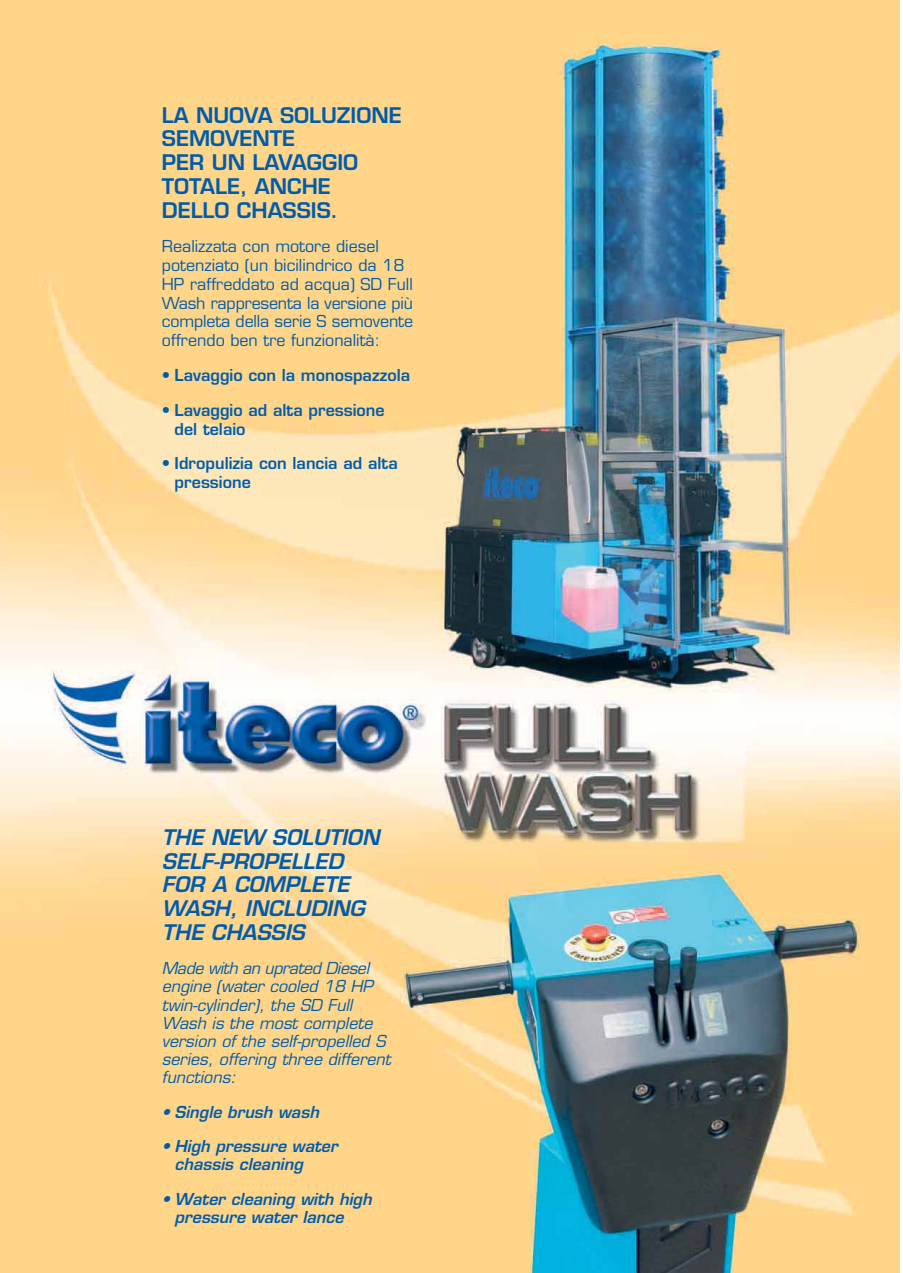
<style>
.page{position:relative;width:903px;height:1273px;background:#fff}
.page>*{position:absolute;margin:0;border:0;box-sizing:border-box;transform-origin:0 0}
.t1{font:italic 600 21px/23.7px "Eurostile";color:#005cab}
.t2{font:600 21px/23.7px "Eurostile";color:#005cab}
.t3{font:16.05px/18.8px "Eurostile";color:#005cab}
.t4{font:italic 16.05px/18.3px "Eurostile";color:#005cab}
.t5{font:600 16.05px/18.8px "Eurostile";color:#005cab}
.t6{font:italic 600 16.05px/18.3px "Eurostile";color:#005cab}
</style>
<div class="page">
<img style="left:0;top:0;width:899px;height:1272px">
<h1 class="t2" style="left:162px;top:105px;width:241px">LA NUOVA SOLUZIONE<br>SEMOVENTE<br>PER UN LAVAGGIO<br>TOTALE, ANCHE<br>DELLO CHASSIS.</h1>
<p class="t3" style="left:162px;top:239px;width:253px">Realizzata con motore diesel potenziato (un bicilindrico da 18<br>HP raffreddato ad acqua) SD Full<br>Wash rappresenta la versione più completa della serie S semovente offrendo ben tre funzionalità:</p>
<p class="t5" style="left:162px;top:367px;width:250px">• Lavaggio con la monospazzola</p>
<p class="t5" style="left:174px;top:402px;width:211px;text-indent:-13px">• Lavaggio ad alta pressione del telaio</p>
<p class="t5" style="left:174px;top:456px;width:225px;text-indent:-13px">• Idropulizia con lancia ad alta pressione</p>
<h1 class="t1" style="left:162px;top:827px;width:223px">THE NEW SOLUTION<br>SELF-PROPELLED<br>FOR A COMPLETE<br>WASH, INCLUDING<br>THE CHASSIS</h1>
<p class="t4" style="left:162px;top:961px;width:233px">Made with an uprated Diesel engine (water cooled 18 HP twin-cylinder), the SD Full<br>Wash is the most complete version of the self-propelled S series, offering three different functions:</p>
<p class="t6" style="left:162px;top:1104px;width:162px">• Single brush wash</p>
<p class="t6" style="left:174px;top:1138px;width:168px;text-indent:-13px">• High pressure water chassis cleaning</p>
<p class="t6" style="left:174px;top:1191px;width:202px;text-indent:-13px">• Water cleaning with high pressure water lance</p>
</div>
